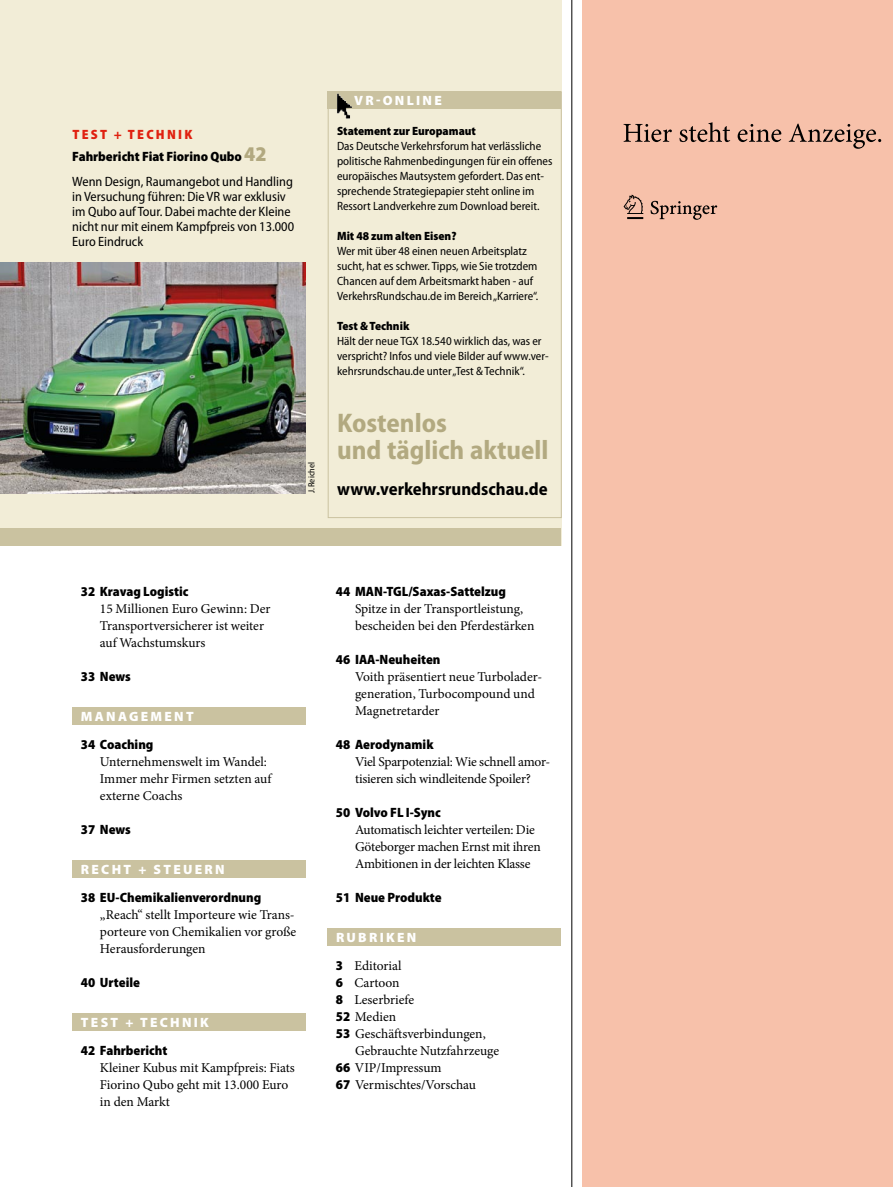
<style>
.page{position:relative;width:893px;height:1187px;background:#fff}
.page>*{position:absolute;margin:0;border:0;box-sizing:border-box;transform-origin:0 0}
.aba_titel{font:700 semi-condensed 27px/27px "Myriad Pro";color:#b2a980}
.abi_vorspann{font:700 semi-condensed 18px "Myriad Pro";color:#000}
.mao_inhalt_grundtext{font:13.5px/17px "Minion Pro";letter-spacing:-.005em;color:#000}
.mac_inhalt_headline{font:900 semi-condensed 13.5px "Myriad Pro";color:#000}
.cac_kasten_stichzeil{font:semi-condensed 13.5px/15px "Myriad Pro";color:#000}
.mac_inhalt_headline-2{font:13.5px/17px "Minion Pro";color:#000}
.cag_kasten_titel_2{font:900 13.5px "Myriad Pro";letter-spacing:.17em;color:#fff}
.cac_kasten_stichzeil-2{font:900 semi-condensed 13.5px "Myriad Pro";color:#000}
.cac_kasten_stichzeil-3{font:900 semi-condensed 13.5px "Myriad Pro";letter-spacing:.17em;color:#e02110}
.cao_kasten_grundtext{font:semi-condensed 12px/15px "Myriad Pro";color:#000}
.cao_kasten_grundtext-2{font:900 semi-condensed 12px "Myriad Pro";color:#000}
.bad_bildquelle{font:semi-condensed 9px "Myriad Pro";color:#000}
.s1{font-size:21px;color:#b2a980}
.s2{font-family:"Myriad Pro";font-weight:900;font-stretch:semi-condensed}
</style>
<div class="page">
<div style="left:0;top:0;width:561px;height:546px;background:#f2edd7"></div>
<div style="left:72px;top:707px;width:234px;height:17px;background:#cac2a0"></div>
<div style="left:72px;top:860px;width:234px;height:17px;background:#cac2a0"></div>
<div style="left:72px;top:1013px;width:234px;height:17px;background:#cac2a0"></div>
<div style="left:327px;top:928px;width:234px;height:17px;background:#cac2a0"></div>
<div style="left:0;top:529px;width:561px;height:17px;background:#cac2a0"></div>
<img style="left:0;top:262px;width:305px;height:231px">
<div style="left:328px;top:91px;width:234px;height:427px;border:1px solid #cac2a0"></div>
<div style="left:327px;top:91px;width:234px;height:17px;background:#cac2a0"></div>
<img style="left:337px;top:94px;width:15px;height:25px">
<hr style="left:571px;top:0;width:1px;height:1186px;background:#000">
<div style="left:583px;top:0;width:310px;height:1186px;background:#f7c1aa"></div>
<svg style="left:624px;top:122px;width:257px;height:27px"></svg>
<svg style="left:624px;top:195px;width:93px;height:25px"></svg>
<p class="cac_kasten_stichzeil-3" style="left:72px;top:127px;width:114px">Test + Tec hnik</p>
<p class="cac_kasten_stichzeil-2" style="left:72px;top:149px;width:196px">Fahrbericht Fiat Fiorino Qubo <span class="s1">42</span></p>
<p class="cac_kasten_stichzeil" style="left:72px;top:174px;width:222px">Wenn Design, Raumangebot und Handling</p>
<p class="cac_kasten_stichzeil" style="left:72px;top:189px;width:223px">in Versuchung führen: Die VR war exklusiv im Qubo auf Tour. Dabei machte der Kleine nicht nur mit einem Kampfpreis von 13.000<br>Euro Eindruck</p>
<p class="bad_bildquelle" style="left:306px;top:493px;width:33px;rotate:-90deg">J. Reichel</p>
<p class="cag_kasten_titel_2" style="left:354px;top:91px;width:89px">VR-ON LIN E</p>
<p class="cao_kasten_grundtext-2" style="left:337px;top:124px;width:141px">Statement zur Europamaut</p>
<p class="cao_kasten_grundtext" style="left:337px;top:138px;width:217px">Das Deutsche Verkehrsforum hat verlässliche politische Rahmenbedingungen für ein offenes europäisches Mautsystem gefordert. Das ent&shy;sprechende Strategiepapier steht online im Ressort Landverkehre zum Download bereit.</p>
<p class="cao_kasten_grundtext-2" style="left:337px;top:229px;width:121px">Mit 48 zum alten Eisen?</p>
<p class="cao_kasten_grundtext" style="left:337px;top:243px;width:203px">Wer mit über 48 einen neuen Arbeitsplatz sucht, hat es schwer. Tipps, wie Sie trotzdem Chancen auf dem Arbeitsmarkt haben - auf VerkehrsRundschau.de im Bereich „Karriere“.</p>
<p class="cao_kasten_grundtext-2" style="left:337px;top:319px;width:74px">Test &amp;Technik</p>
<p class="cao_kasten_grundtext" style="left:337px;top:333px;width:213px">Hält der neue TGX 18.540 wirklich das, was er verspricht? Infos und viele Bilder auf www.ver&shy;kehrsrundschau.de unter „Test &amp; Technik“.</p>
<p class="aba_titel" style="left:337px;top:409px;width:213px">Kostenlos<br>und täglich aktuell</p>
<p class="abi_vorspann" style="left:337px;top:478px;width:212px">www.verkehrsrundschau.de</p>
<p class="mac_inhalt_headline" style="left:81px;top:583px;width:109px">32 Kravag Logistic</p>
<p class="mao_inhalt_grundtext" style="left:100px;top:600px;width:172px">15 Millionen Euro Gewinn: Der<br>Transportversicherer ist weiter auf Wachstumskurs</p>
<p class="mac_inhalt_headline" style="left:81px;top:668px;width:51px">33 News</p>
<p class="cag_kasten_titel_2" style="left:81px;top:707px;width:114px">MAN AGEMEN T</p>
<p class="mac_inhalt_headline" style="left:81px;top:736px;width:74px">34 Coaching</p>
<p class="mao_inhalt_grundtext" style="left:100px;top:753px;width:173px">Unternehmenswelt im Wandel:<br>Immer mehr Firmen setzten auf externe Coachs</p>
<p class="mac_inhalt_headline" style="left:81px;top:821px;width:51px">37 News</p>
<p class="cag_kasten_titel_2" style="left:81px;top:860px;width:144px">RECHT + STEUERN</p>
<p class="mac_inhalt_headline" style="left:81px;top:889px;width:182px">38 EU-Chemikalienverordnung</p>
<p class="mao_inhalt_grundtext" style="left:100px;top:906px;width:198px;text-align:justify">„Reach“ stellt Importeure wie Trans&shy;porteure von Chemikalien vor große Herausforderungen</p>
<p class="mac_inhalt_headline" style="left:81px;top:974px;width:61px">40 Urteile</p>
<p class="cag_kasten_titel_2" style="left:81px;top:1013px;width:130px">TEST + TECHNIK</p>
<p class="mac_inhalt_headline" style="left:81px;top:1042px;width:88px">42 Fahrbericht</p>
<p class="mao_inhalt_grundtext" style="left:100px;top:1059px;width:196px">Kleiner Kubus mit Kampfpreis: Fiats<br>Fiorino Qubo geht mit 13.000 Euro in den Markt</p>
<p class="mac_inhalt_headline" style="left:336px;top:583px;width:172px">44 MAN-TGL/Saxas-Sattelzug</p>
<p class="mao_inhalt_grundtext" style="left:355px;top:600px;width:181px">Spitze in der Transportleistung, bescheiden bei den Pferdestärken</p>
<p class="mac_inhalt_headline" style="left:336px;top:651px;width:106px">46 IAA-Neuheiten</p>
<p class="mao_inhalt_grundtext" style="left:355px;top:668px;width:189px">Voith präsentiert neue Turbolader&shy;generation, Turbocompound und<br>Magnetretarder</p>
<p class="mac_inhalt_headline" style="left:336px;top:736px;width:99px">48 Aerodynamik</p>
<p class="mao_inhalt_grundtext" style="left:355px;top:753px;width:197px">Viel Sparpotenzial: Wie schnell amor&shy;tisieren sich windleitende Spoiler?</p>
<p class="mac_inhalt_headline" style="left:336px;top:804px;width:106px">50 Volvo FL I-Sync</p>
<p class="mao_inhalt_grundtext" style="left:355px;top:821px;width:187px">Automatisch leichter verteilen: Die<br>Göteborger machen Ernst mit ihren<br>Ambitionen in der leichten Klasse</p>
<p class="mac_inhalt_headline" style="left:336px;top:889px;width:107px">51 Neue Produkte</p>
<p class="cag_kasten_titel_2" style="left:336px;top:928px;width:80px">RUBRIKEN</p>
<p class="mac_inhalt_headline-2" style="left:336px;top:957px;width:67px"><span class="s2">3</span> Editorial</p>
<p class="mac_inhalt_headline-2" style="left:336px;top:974px;width:65px"><span class="s2">6</span> Cartoon</p>
<p class="mac_inhalt_headline-2" style="left:336px;top:991px;width:80px"><span class="s2">8</span> Leserbriefe</p>
<p class="mac_inhalt_headline-2" style="left:336px;top:1008px;width:62px"><span class="s2">52</span> Medien</p>
<p class="mac_inhalt_headline-2" style="left:355px;top:1025px;width:146px;text-indent:-19px"><span class="s2">53</span> Geschäftsverbindungen,<br>Gebrauchte Nutzfahrzeuge</p>
<p class="mac_inhalt_headline-2" style="left:336px;top:1059px;width:107px"><span class="s2">66</span> VIP/Impressum</p>
<p class="mac_inhalt_headline-2" style="left:336px;top:1076px;width:142px"><span class="s2">67</span> Vermischtes/Vorschau</p>
</div>
